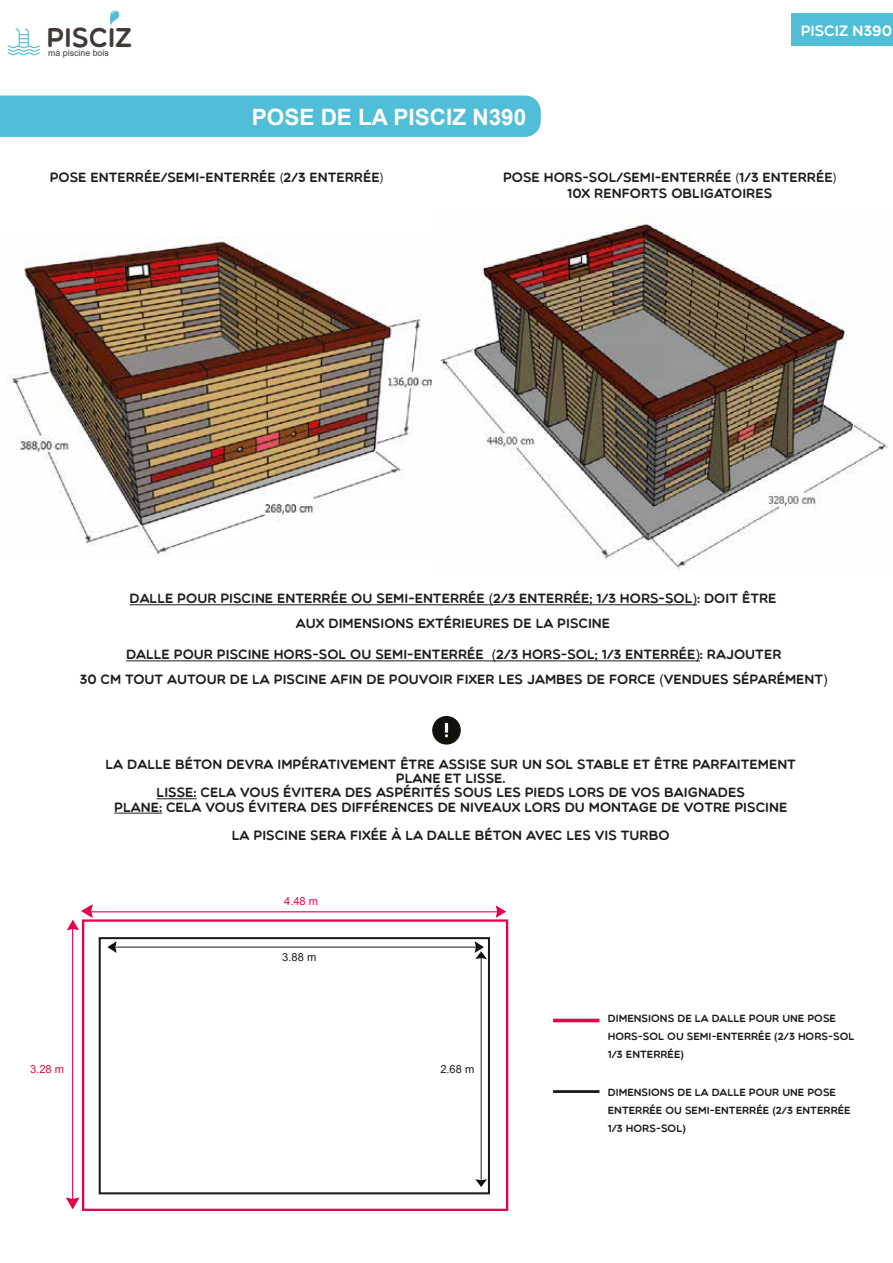
<style>
.page{position:relative;width:893px;height:1263px;background:#fff}
.page>*{position:absolute;margin:0;border:0;box-sizing:border-box;transform-origin:0 0}
.t1{font:27.15px "Multicolore";letter-spacing:-.005em;color:#433838}
.t2{font:700 22.5px "Arial";color:#fff}
.t3{font:15px "Multicolore";color:#fff}
.t4{font:13.5px/14.4px "Multicolore";color:#1d1d1b;text-align:center}
.t5{font:11.1px "Arial";color:#1d1d1b}
.t6{font:11.1px "Arial";color:#e50949}
.t7{font:10.5px/17.9px "Multicolore";color:#1d1d1b}
.t8{font:8.85px "Arial";letter-spacing:-.01em;color:#433838}
.s1{font-family:"Myriad Pro"}
.s2{font-family:"Arial"}
.s3{font-family:"Arial";font-weight:700}
</style>
<div class="page">
<svg style="left:110px;top:10px;width:10px;height:15px"></svg>
<svg style="left:7px;top:28px;width:33px;height:27px"></svg>
<hr style="left:553px;top:1019px;width:46px;height:3px;background:#e50048">
<hr style="left:553px;top:1090px;width:46px;height:3px;background:#1d1d1b">
<div style="left:99px;top:937px;width:391px;height:257px;border:2px solid #1d1d1b"></div>
<div style="left:82px;top:919px;width:426px;height:292px;border:2px solid #e50048"></div>
<hr style="left:116px;top:947px;width:365px;height:1px;background:#1d1d1b">
<svg style="left:107px;top:941px;width:10px;height:12px"></svg>
<hr style="left:90px;top:911px;width:410px;height:1px;background:#e50048">
<svg style="left:495px;top:905px;width:12px;height:13px"></svg>
<hr style="left:72px;top:924px;width:1px;height:276px;background:#e50048">
<svg style="left:66px;top:1196px;width:14px;height:14px"></svg>
<svg style="left:66px;top:904px;width:28px;height:27px"></svg>
<hr style="left:481px;top:955px;width:1px;height:225px;background:#1d1d1b">
<svg style="left:475px;top:1179px;width:12px;height:8px"></svg>
<svg style="left:475px;top:941px;width:12px;height:18px"></svg>
<div style="left:791px;top:14px;width:102px;height:32px;background:#51bed7"></div>
<div style="left:0;top:96px;width:541px;height:41px;background:#51bed7"></div>
<hr style="left:129px;top:604px;width:360px;height:1px;background:#1d1d1b">
<hr style="left:493px;top:604px;width:199px;height:1px;background:#1d1d1b">
<hr style="left:126px;top:660px;width:366px;height:1px;background:#1d1d1b">
<hr style="left:496px;top:660px;width:199px;height:1px;background:#1d1d1b">
<hr style="left:157px;top:798px;width:40px;height:1px;background:#1d1d1b">
<hr style="left:114px;top:813px;width:48px;height:1px;background:#1d1d1b">
<svg style="left:432px;top:716px;width:29px;height:28px"></svg>
<img style="left:8px;top:236px;width:424px;height:319px">
<img style="left:440px;top:220px;width:448px;height:349px">
<h1 class="t1" style="left:46px;top:21px;width:87px">PISCIZ</h1>
<p class="t8" style="left:48px;top:47px;width:62px">ma piscine bois</p>
<h2 class="t2" style="left:252px;top:102px;width:276px">POSE DE LA PISCIZ N390</h2>
<p class="t3" style="left:801px;top:22px;width:93px">PISCIZ N390</p>
<p class="t4" style="left:50px;top:169px;width:335px">POSE ENTERRÉE/SEMI-ENTERRÉE <span class="s1">(</span>2/3 ENTERRÉE<span class="s1">)</span></p>
<p class="t4" style="left:503px;top:169px;width:335px;line-height:16.2px">POSE HORS-SOL/SEMI-ENTERRÉE <span class="s1">(</span>1/3 ENTERRÉE<span class="s1">)<br></span>10X RENFORTS OBLIGATOIRES</p>
<p class="t4" style="left:129px;top:586px;width:648px;line-height:24.8px">DALLE POUR PISCINE ENTERRÉE OU SEMI-ENTERRÉE <span class="s2">(</span>2/3 ENTERRÉE; 1/3 HORS-SOL<span class="s2">)</span>: DOIT ÊTRE<br>AUX DIMENSIONS EXTÉRIEURES DE LA PISCINE</p>
<p class="t4" style="left:80px;top:642px;width:749px;line-height:24.8px">DALLE POUR PISCINE HORS-SOL OU SEMI-ENTERRÉE <span class="s2">(</span>2/3 HORS-SOL; 1/3 ENTERRÉE<span class="s2">)</span>: RAJOUTER<br>30 CM TOUT AUTOUR DE LA PISCINE AFIN DE POUVOIR FIXER LES JAMBES DE FORCE <span class="s2">(</span>VENDUES SÉPARÉMENT<span class="s2">)</span></p>
<p class="t4" style="left:106px;top:756px;width:692px">LA DALLE BÉTON DEVRA IMPÉRATIVEMENT ÊTRE ASSISE SUR UN SOL STABLE ET ÊTRE PARFAITEMENT PLANE ET LISSE.<br>LISSE: CELA VOUS ÉVITERA DES ASPÉRITÉS SOUS LES PIEDS LORS DE VOS BAIGNADES<br>PLANE: CELA VOUS ÉVITERA DES DIFFÉRENCES DE NIVEAUX LORS DU MONTAGE DE VOTRE PISCINE</p>
<p class="t4" style="left:232px;top:828px;width:439px">LA PISCINE SERA FIXÉE À LA DALLE BÉTON AVEC LES VIS TURBO</p>
<p class="t6" style="left:284px;top:893px;width:36px">4.48 m</p>
<p class="t5" style="left:282px;top:949px;width:36px">3.88 m</p>
<p class="t6" style="left:30px;top:1061px;width:36px">3.28 m</p>
<p class="t5" style="left:440px;top:1062px;width:36px">2.68 m</p>
<p class="t7" style="left:608px;top:1009px;width:248px">DIMENSIONS DE LA DALLE POUR UNE POSE<br>HORS-SOL OU SEMI-ENTERRÉE <span class="s3">(</span>2/3 HORS-SOL<br>1/3 ENTERRÉE<span class="s3">)</span></p>
<p class="t7" style="left:608px;top:1083px;width:244px">DIMENSIONS DE LA DALLE POUR UNE POSE<br>ENTERRÉE OU SEMI-ENTERRÉE <span class="s3">(</span>2/3 ENTERRÉE<br>1/3 HORS-SOL<span class="s3">)</span></p>
</div>
